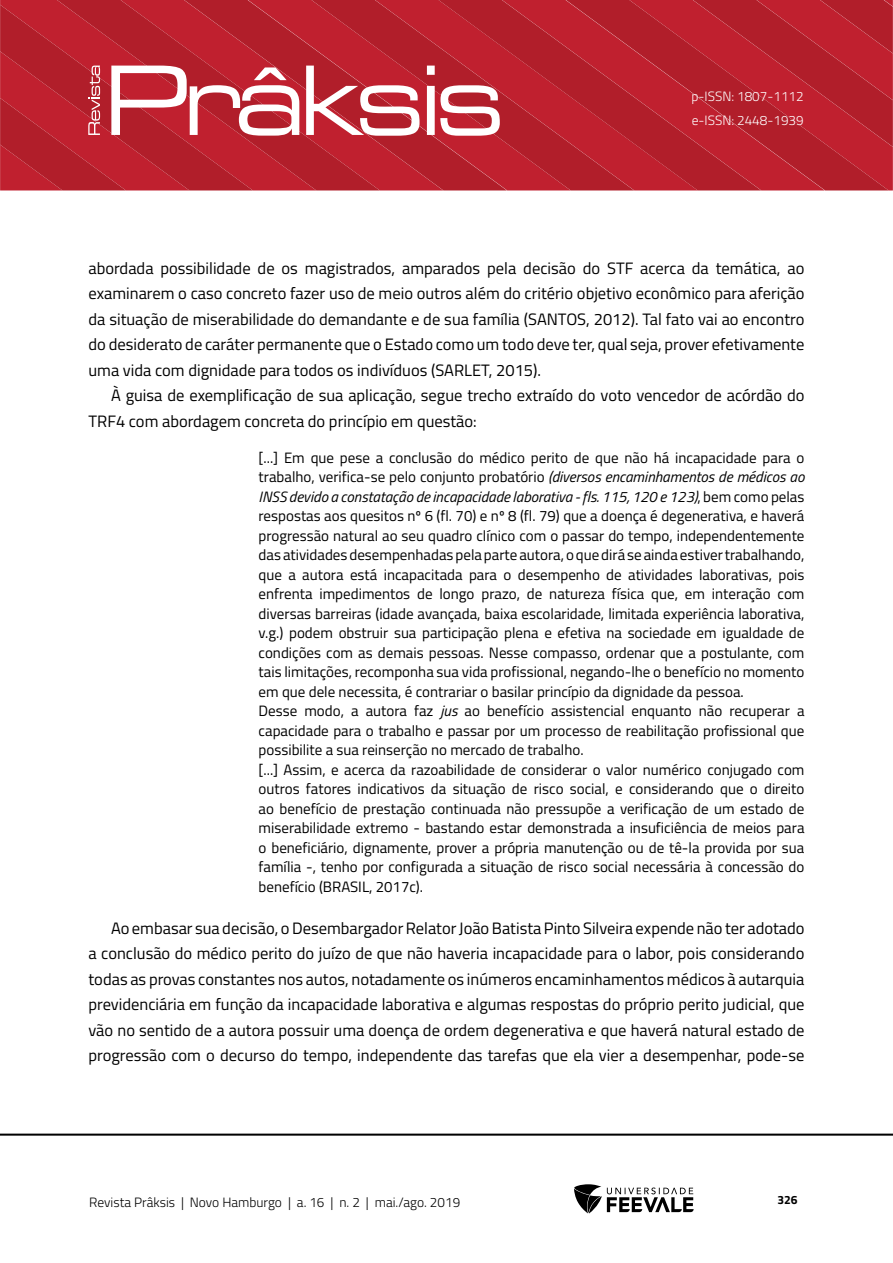
<style>
.page{position:relative;width:893px;height:1263px;background:#fff}
.page>*{position:absolute;margin:0;border:0;box-sizing:border-box;transform-origin:0 0}
.Corpo_de_texto{font:16.5px/25.5px "Titillium Web";color:#000;text-align:justify}
.Citação{font:15px/19.5px "Titillium Web";color:#000;text-align:justify}
.t1{font:300 13.5px "Titillium Web";color:#000}
.t2{font:300 13.5px/24px "Titillium Web";color:#fff}
.t3{font:700 12px "Titillium Web";color:#000}
.s1{font-style:italic}
</style>
<div class="page">
<svg style="left:0;top:5px;width:56px;height:46px;background:#b7202d"></svg>
<svg style="left:56px;top:0;width:128px;height:51px;background:#b81f2d"></svg>
<svg style="left:184px;top:0;width:127px;height:51px;background:#b8202d"></svg>
<svg style="left:311px;top:0;width:127px;height:51px;background:#b8202d"></svg>
<svg style="left:438px;top:0;width:127px;height:190px;background:#b9202d"></svg>
<svg style="left:565px;top:0;width:324px;height:190px;background:#b8202d"></svg>
<svg style="left:692px;top:0;width:201px;height:147px;background:#b8202d"></svg>
<hr style="left:0;top:1133px;width:893px;height:3px;background:#000">
<svg style="left:574px;top:1184px;width:120px;height:29px"></svg>
<svg style="left:0;top:51px;width:500px;height:139px;background:#c13d48"></svg>
<p class="t2" style="left:691px;top:84px;width:114px">p-ISSN: 1807-1112 e-ISSN: 2448-1939</p>
<p class="Corpo_de_texto" style="left:88px;top:254px;width:717px">abordada possibilidade de os magistrados, amparados pela decisão do STF acerca da temática, ao examinarem o caso concreto fazer uso de meio outros além do critério objetivo econômico para aferição da situação de miserabilidade do demandante e de sua família (SANTOS, 2012). Tal fato vai ao encontro do desiderato de caráter permanente que o Estado como um todo deve ter, qual seja, prover efetivamente uma vida com dignidade para todos os indivíduos (SARLET, 2015).</p>
<p class="Corpo_de_texto" style="left:88px;top:382px;width:717px;text-indent:22px">À guisa de exemplificação de sua aplicação, segue trecho extraído do voto vencedor de acórdão do<br>TRF4 com abordagem concreta do princípio em questão:</p>
<p class="Citação" style="left:259px;top:447px;width:547px">[...] Em que pese a conclusão do médico perito de que não há incapacidade para o trabalho, verifica-se pelo conjunto probatório <span class="s1">(diversos encaminhamentos de médicos ao INSS devido a constatação de incapacidade laborativa - fls. 115, 120 e 123)</span>, bem como pelas respostas aos quesitos nº 6 (fl. 70) e nº 8 (fl. 79) que a doença é degenerativa, e haverá progressão natural ao seu quadro clínico com o passar do tempo, independentemente das atividades desempenhadas pela parte autora, o que dirá se ainda estiver trabalhando, que a autora está incapacitada para o desempenho de atividades laborativas, pois enfrenta impedimentos de longo prazo, de natureza física que, em interação com diversas barreiras (idade avançada, baixa escolaridade, limitada experiência laborativa, v.g.) podem obstruir sua participação plena e efetiva na sociedade em igualdade de condições com as demais pessoas. Nesse compasso, ordenar que a postulante, com tais limitações, recomponha sua vida profissional, negando-lhe o benefício no momento em que dele necessita, é contrariar o basilar princípio da dignidade da pessoa.</p>
<p class="Citação" style="left:259px;top:700px;width:547px">Desse modo, a autora faz <span class="s1">jus</span> ao benefício assistencial enquanto não recuperar a capacidade para o trabalho e passar por um processo de reabilitação profissional que possibilite a sua reinserção no mercado de trabalho.</p>
<p class="Citação" style="left:259px;top:759px;width:547px">[...] Assim, e acerca da razoabilidade de considerar o valor numérico conjugado com outros fatores indicativos da situação de risco social, e considerando que o direito ao benefício de prestação continuada não pressupõe a verificação de um estado de miserabilidade extremo - bastando estar demonstrada a insuficiência de meios para o beneficiário, dignamente, prover a própria manutenção ou de tê-la provida por sua família -, tenho por configurada a situação de risco social necessária à concessão do benefício (BRASIL, 2017c).</p>
<p class="Corpo_de_texto" style="left:88px;top:914px;width:717px;text-indent:22px">Ao embasar sua decisão, o Desembargador Relator João Batista Pinto Silveira expende não ter adotado a conclusão do médico perito do juízo de que não haveria incapacidade para o labor, pois considerando todas as provas constantes nos autos, notadamente os inúmeros encaminhamentos médicos à autarquia previdenciária em função da incapacidade laborativa e algumas respostas do próprio perito judicial, que vão no sentido de a autora possuir uma doença de ordem degenerativa e que haverá natural estado de progressão com o decurso do tempo, independente das tarefas que ela vier a desempenhar, pode-se</p>
<p class="t1" style="left:89px;top:1192px;width:372px">Revista Prâksis | Novo Hamburgo | a. 16 | n. 2 | mai./ago. 2019</p>
<p class="t3" style="left:777px;top:1190px;width:22px">326</p>
</div>
